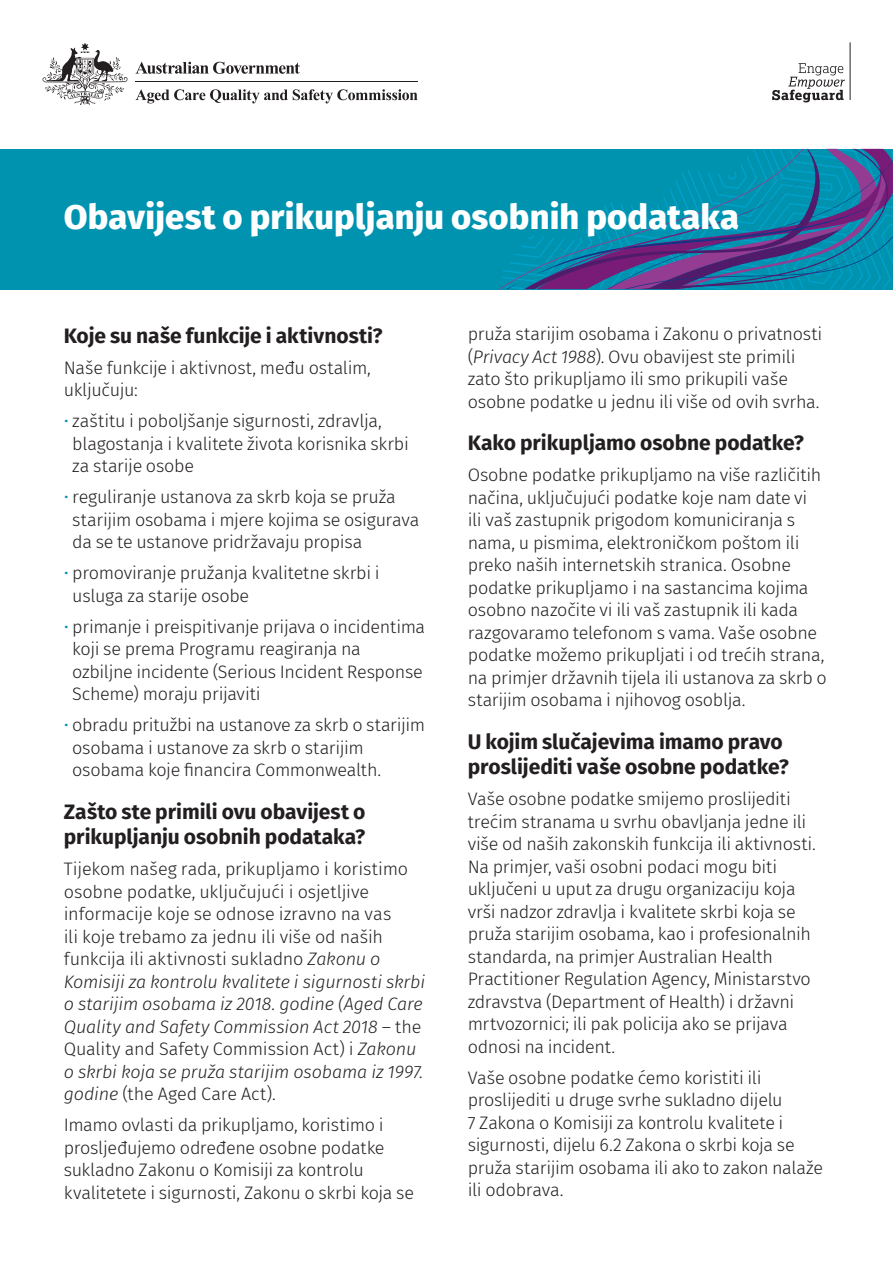
<style>
.page{position:relative;width:893px;height:1263px;background:#fff}
.page>*{position:absolute;margin:0;border:0;box-sizing:border-box;transform-origin:0 0}
.t1{font:800 34.5px "Fira Sans";letter-spacing:.005em;color:#fff}
.t2{font:700 21px/25.5px "Fira Sans";letter-spacing:-.005em;color:#231f20}
.t3{font:300 18px/22.5px "Fira Sans";letter-spacing:-.02em;color:#231f20}
.s1{color:#0093b0}
.s2{font-style:italic}
</style>
<div class="page">
<div style="left:0;top:149px;width:893px;height:140px;background:#0093b0"></div>
<svg style="left:135px;top:89px;width:283px;height:14px"></svg>
<svg style="left:135px;top:62px;width:165px;height:12px"></svg>
<svg style="left:43px;top:43px;width:85px;height:62px"></svg>
<hr style="left:135px;top:81px;width:283px;height:1px;background:#231f20">
<hr style="left:850px;top:42px;width:1px;height:58px;background:#231f20">
<svg style="left:772px;top:63px;width:73px;height:39px"></svg>
<svg style="left:499px;top:149px;width:394px;height:140px"></svg>
<h1 class="t1" style="left:64px;top:187px;width:677px">Оbavijest о prikupljanju osobnih podataka</h1>
<p class="t2" style="left:64px;top:321px;width:320px">Koje su naše funkcije i aktivnosti?</p>
<p class="t3" style="left:64px;top:356px;width:309px">Naše funkcije i aktivnost, među ostalim, uključuju:</p>
<p class="t3" style="left:72px;top:410px;width:338px;text-indent:-9px"><span class="s1">•</span> zаštitu i poboljšanje sigurnosti, zdravlja, blagostanja i kvalitete života korisnika skrbi za starije osobe</p>
<p class="t3" style="left:72px;top:486px;width:349px;text-indent:-9px"><span class="s1">•</span> reguliranje ustanova za skrb koja se pruža starijim osobama i mjere kojima se osigurava da se te ustanove pridržavaju propisa</p>
<p class="t3" style="left:72px;top:562px;width:309px;text-indent:-9px"><span class="s1">•</span> promoviranje pružanja kvalitetne skrbi i usluga za starije osobe</p>
<p class="t3" style="left:72px;top:615px;width:354px;text-indent:-9px"><span class="s1">•</span> primanje i preispitivanje prijava о incidentima koji se prema Programu reagiranja na ozbiljne incidente (Serious Incident Response Scheme) moraju prijaviti</p>
<p class="t3" style="left:72px;top:714px;width:354px;text-indent:-9px"><span class="s1">•</span> obradu pritužbi na ustanove za skrb o starijim osobama i ustanove za skrb o starijim osobama koje financira Commonwealth.</p>
<p class="t2" style="left:64px;top:797px;width:303px">Zašto ste primili ovu obavijest o prikupljanju osobnih podataka?</p>
<p class="t3" style="left:64px;top:858px;width:363px">Тijekom našeg rada, prikupljamo i koristimo osobne podatke, uključujući i оsjetljive informacije koje se odnose izravno na vas<br>ili koje trebamo za jednu ili više od naših funkcija ili aktivnosti sukladno <span class="s2">Zakonu o Komisiji za kontrolu kvalitete i sigurnosti skrbi o starijim osobama iz 2018. godine (Aged Care Quality and Safety Commission Act 2018</span> – the Quality and Safety Commission Act) i <span class="s2">Zakonu o skrbi koja se pruža starijim osobama iz 1997. godine</span> (the Aged Care Act).</p>
<p class="t3" style="left:64px;top:1114px;width:352px">Imamo ovlasti da prikupljamo, koristimo i prosljeđujemo оdređene osobne podatke sukladno Zakonu o Komisiji za kontrolu kvalitetete i sigurnosti, Zakonu o skrbi koja se</p>
<p class="t3" style="left:468px;top:322px;width:356px">pruža starijim osobama i Zakonu о privatnosti (<span class="s2">Privacy Act 1988</span>). Оvu obavijest ste primili zato što prikupljamo ili smo prikupili vaše osobne podatke u jednu ili više od ovih svrha.</p>
<p class="t2" style="left:468px;top:428px;width:338px">Kako prikupljamo osobne podatke?</p>
<p class="t3" style="left:468px;top:463px;width:361px">Osobne podatke prikupljamo na više različitih načina, uključujući podatke koje nam date vi<br>ili vaš zastupnik prigodom komuniciranja s nama, u pismima, elektroničkom poštom ili preko naših internetskih stranica. Osobne podatke prikupljamo i na sastancima kojima osobno nazočite vi ili vaš zastupnik ili kada razgovaramo telefonom s vama. Vaše osobne podatke možemo prikupljati i od trećih strana, na primjer državnih tijela ili ustanova za skrb o starijim osobama i njihovog osoblja.</p>
<p class="t2" style="left:468px;top:727px;width:323px">U kojim slučajevima imamo pravo proslijediti vaše osobne podatke?</p>
<p class="t3" style="left:468px;top:787px;width:350px">Vaše osobne podatke smijemo proslijediti trećim stranama u svrhu obavljanja јеdne ili više od naših zakonskih funkcija ili aktivnosti.<br>Na primjer, vaši osobni podaci mogu biti uključeni u uput za drugu organizaciju koja vrši nadzor zdravlja i kvalitete skrbi koja se pruža starijim osobama, kao i profesionalnih standarda, na primjer Australian Health Practitioner Regulation Agency, Ministarstvo zdravstva (Department of Health) i državni mrtvozornici; ili pak policija ako se prijava odnosi na incident.</p>
<p class="t3" style="left:468px;top:1066px;width:357px">Vaše osobne podatke ćemo koristiti ili proslijediti u druge svrhe sukladno dijelu<br>7 Zakona o Komisiji za kontrolu kvalitete i sigurnosti, dijelu 6.2 Zakona o skrbi koja se pruža starijim osobama ili ako to zakon nalaže ili odobrava.</p>
</div>
